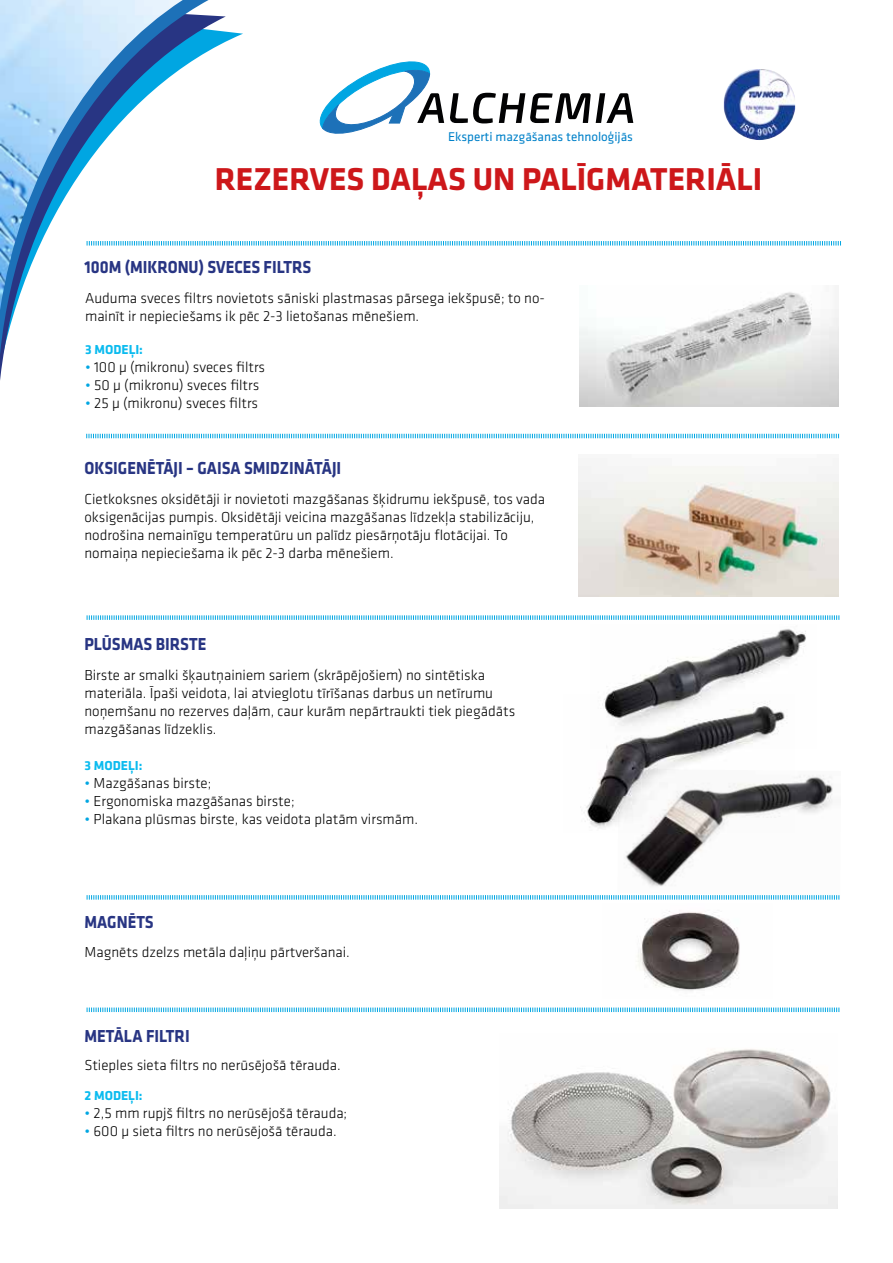
<style>
.page{position:relative;width:893px;height:1263px;background:#fff}
.page>*{position:absolute;margin:0;border:0;box-sizing:border-box;transform-origin:0 0}
.t1{font:700 32.85px "Klavika";color:#cd171a}
.t2{font:700 18px "Klavika";color:#283583;scale:.9 1}
.t3{font:300 15px/18px "Klavika";color:#000}
.t4{font:700 13.5px "Klavika";color:#0bbbef}
.t5{font:13.2px "Klavika";color:#0081c9}
.s1{color:#00a6e2}
</style>
<div class="page">
<svg style="left:0;top:0;width:210px;height:380px"></svg>
<img style="left:0;top:0;width:183px;height:310px">
<img style="left:579px;top:292px;width:260px;height:115px">
<svg style="left:86px;top:240px;width:755px;height:6px"></svg>
<svg style="left:86px;top:433px;width:753px;height:6px"></svg>
<svg style="left:86px;top:615px;width:754px;height:5px"></svg>
<svg style="left:86px;top:895px;width:754px;height:5px"></svg>
<svg style="left:86px;top:1007px;width:754px;height:6px"></svg>
<img style="left:608px;top:629px;width:198px;height:65px">
<img style="left:625px;top:775px;width:208px;height:112px">
<img style="left:637px;top:911px;width:103px;height:80px">
<img style="left:499px;top:1049px;width:339px;height:159px">
<img style="left:580px;top:694px;width:215px;height:138px">
<img style="left:579px;top:466px;width:260px;height:131px">
<svg style="left:319px;top:61px;width:314px;height:73px"></svg>
<img style="left:724px;top:69px;width:71px;height:71px">
<p class="t5" style="left:448px;top:129px;width:186px">Eksperti mazgāšanas tehnoloģijās</p>
<h1 class="t1" style="left:215px;top:162px;width:549px">REZERVES DAĻAS UN PALĪGMATERIĀLI</h1>
<p class="t2" style="left:84px;top:257px;width:254px">100M (MIKRONU) SVECES FILTRS</p>
<p class="t3" style="left:85px;top:289px;width:461px">Auduma sveces filtrs novietots sāniski plastmasas pārsega iekšpusē; to no&shy;mainīt ir nepieciešams ik pēc 2-3 lietošanas mēnešiem.</p>
<p class="t4" style="left:85px;top:342px;width:59px">3 MODEĻI:</p>
<p class="t3" style="left:85px;top:358px;width:182px"><span class="s1">•</span> 100 μ (mikronu) sveces filtrs</p>
<p class="t3" style="left:85px;top:376px;width:176px"><span class="s1">•</span> 50 μ (mikronu) sveces filtrs</p>
<p class="t3" style="left:85px;top:394px;width:175px"><span class="s1">•</span> 25 μ (mikronu) sveces filtrs</p>
<p class="t2" style="left:84px;top:458px;width:287px">OKSIGENĒTĀJI – GAISA SMIDZINĀTĀJI</p>
<p class="t3" style="left:84px;top:490px;width:462px">Cietkoksnes oksidētāji ir novietoti mazgāšanas šķidrumu iekšpusē, tos vada oksigenācijas pumpis. Oksidētāji veicina mazgāšanas līdzekļa stabilizāciju, nodrošina nemainīgu temperatūru un palīdz piesārņotāju flotācijai. To nomaiņa nepieciešama ik pēc 2-3 darba mēnešiem.</p>
<p class="t2" style="left:84px;top:634px;width:137px">PLŪSMAS BIRSTE</p>
<p class="t3" style="left:84px;top:666px;width:432px">Birste ar smalki šķautņainiem sariem (skrāpējošiem) no sintētiska materiāla. Īpaši veidota, lai atvieglotu tīrīšanas darbus un netīrumu noņemšanu no rezerves daļām, caur kurām nepārtraukti tiek piegādāts mazgāšanas līdzeklis.</p>
<p class="t4" style="left:84px;top:758px;width:59px">3 MODEĻI:</p>
<p class="t3" style="left:84px;top:775px;width:129px"><span class="s1">•</span> Mazgāšanas birste;</p>
<p class="t3" style="left:84px;top:793px;width:212px"><span class="s1">•</span> Ergonomiska mazgāšanas birste;</p>
<p class="t3" style="left:84px;top:811px;width:335px"><span class="s1">•</span> Plakana plūsmas birste, kas veidota platām virsmām.</p>
<p class="t2" style="left:84px;top:912px;width:79px">MAGNĒTS</p>
<p class="t3" style="left:84px;top:943px;width:267px">Magnēts dzelzs metāla daļiņu pārtveršanai.</p>
<p class="t2" style="left:84px;top:1026px;width:118px">METĀLA FILTRI</p>
<p class="t3" style="left:84px;top:1057px;width:258px">Stieples sieta filtrs no nerūsējošā tērauda.</p>
<p class="t4" style="left:84px;top:1088px;width:60px">2 MODEĻI:</p>
<p class="t3" style="left:84px;top:1104px;width:264px"><span class="s1">•</span> 2,5 mm rupjš filtrs no nerūsējošā tērauda;</p>
<p class="t3" style="left:84px;top:1122px;width:254px"><span class="s1">•</span> 600 μ sieta filtrs no nerūsējošā tērauda.</p>
</div>
